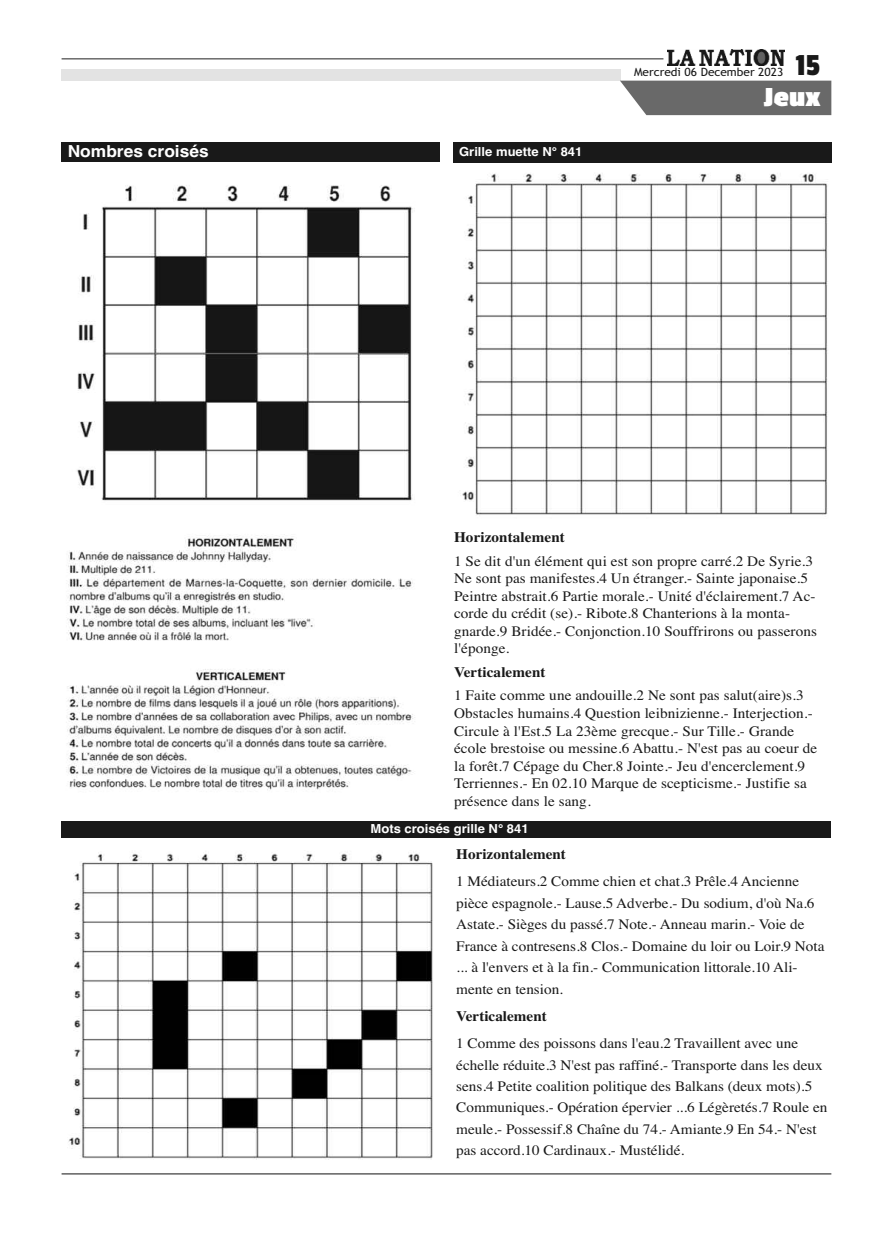
<style>
.page{position:relative;width:893px;height:1234px;background:#fff}
.page>*{position:absolute;margin:0;border:0;box-sizing:border-box;transform-origin:0 0}
.t1{font:32.1px "Passion One";color:#191919;scale:1.05 1}
.t2{font:700 28.95px "Passion One";color:#fff;scale:1.05 1}
.t3{font:700 16.5px "Helvetica";color:#fff;scale:1.05 1}
.t4{font:14.55px/17.5px "Times";letter-spacing:.005em;color:#191919;scale:1.05 1}
.t5{font:700 14.55px "Times";color:#191919;scale:1.05 1}
.t6{font:700 12.45px "Helvetica";color:#fff;scale:1.05 1}
.t7{font:11.4px "Trebuchet MS";color:#191919;scale:1.05 1}
</style>
<div class="page">
<hr style="left:62px;top:1173px;width:769px;height:1px;background:#191919">
<img style="left:667px;top:49px;width:117px;height:16px">
<hr style="left:62px;top:59px;width:601px;height:1px;background:#191919">
<div style="left:62px;top:69px;width:559px;height:11px;background:#e3e3e3"></div>
<div style="left:620px;top:81px;width:211px;height:34px;background:#696969"></div>
<div style="left:62px;top:820px;width:769px;height:17px;background:#191919"></div>
<div style="left:453px;top:142px;width:378px;height:21px;background:#191919"></div>
<div style="left:62px;top:142px;width:378px;height:19px;background:#191919"></div>
<img style="left:462px;top:173px;width:366px;height:342px">
<img style="left:68px;top:853px;width:365px;height:307px">
<img style="left:67px;top:185px;width:348px;height:605px">
<p class="t3" style="left:68px;top:141px;width:136px">Nombres croisés</p>
<p class="t6" style="left:459px;top:145px;width:119px">Grille muette N° 841</p>
<h1 class="t1" style="left:795px;top:48px;width:25px">15</h1>
<p class="t7" style="left:634px;top:66px;width:144px">Mercredi 06 December 2023</p>
<h2 class="t2" style="left:764px;top:82px;width:55px">Jeux</h2>
<p class="t5" style="left:454px;top:528px;width:107px">Horizontalement</p>
<p class="t4" style="left:454px;top:551px;width:347px">1 Se dit d'un élément qui est son propre carré.2 De Syrie.3<br>Ne sont pas manifestes.4 Un étranger.- Sainte japonaise.5<br>Peintre abstrait.6 Partie morale.- Unité d'éclairement.7 Ac&shy;corde du crédit (se).- Ribote.8 Chanterions à la monta&shy;gnarde.9 Bridée.- Conjonction.10 Souffrirons ou passerons l'éponge.</p>
<p class="t5" style="left:454px;top:663px;width:89px">Verticalement</p>
<p class="t4" style="left:454px;top:686px;width:347px">1 Faite comme une andouille.2 Ne sont pas salut(aire)s.3<br>Obstacles humains.4 Question leibnizienne.- Interjection.- Circule à l'Est.5 La 23ème grecque.- Sur Tille.- Grande école brestoise ou messine.6 Abattu.- N'est pas au coeur de la forêt.7 Cépage du Cher.8 Jointe.- Jeu d'encerclement.9<br>Terriennes.- En 02.10 Marque de scepticisme.- Justifie sa présence dans le sang.</p>
<p class="t6" style="left:370px;top:821px;width:152px">Mots croisés grille N° 841</p>
<p class="t5" style="left:456px;top:845px;width:106px">Horizontalement</p>
<p class="t4" style="left:456px;top:870px;width:352px;line-height:21.5px">1 Médiateurs.2 Comme chien et chat.3 Prêle.4 Ancienne pièce espagnole.- Lause.5 Adverbe.- Du sodium, d'où Na.6<br>Astate.- Sièges du passé.7 Note.- Anneau marin.- Voie de France à contresens.8 Clos.- Domaine du loir ou Loir.9 Nota ... à l'envers et à la fin.- Communication littorale.10 Ali&shy;mente en tension.</p>
<p class="t5" style="left:456px;top:1007px;width:88px">Verticalement</p>
<p class="t4" style="left:456px;top:1032px;width:355px;line-height:21.5px">1 Comme des poissons dans l'eau.2 Travaillent avec une échelle réduite.3 N'est pas raffiné.- Transporte dans les deux sens.4 Petite coalition politique des Balkans (deux mots).5<br>Communiques.- Opération épervier ...6 Légèretés.7 Roule en meule.- Possessif.8 Chaîne du 74.- Amiante.9 En 54.- N'est pas accord.10 Cardinaux.- Mustélidé.</p>
</div>
